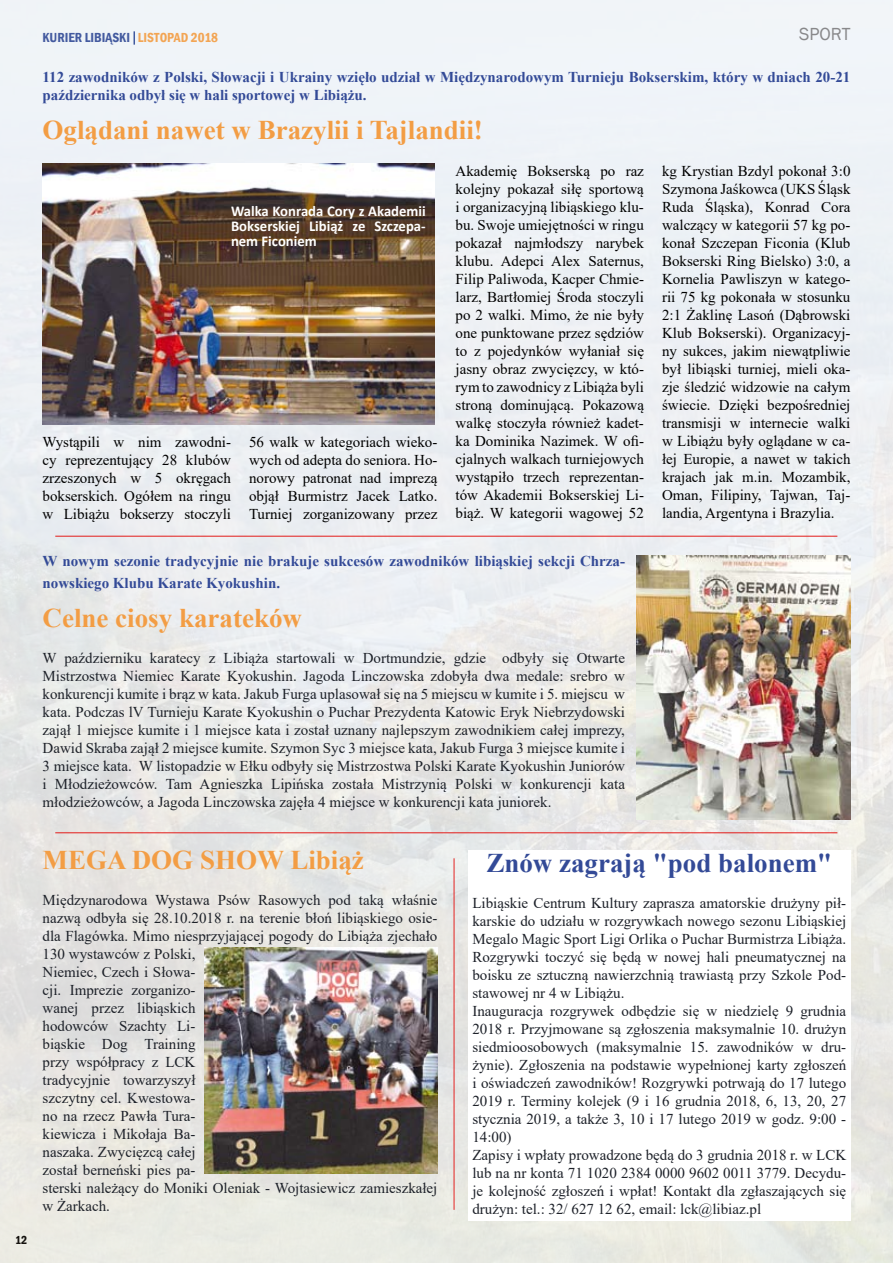
<style>
.page{position:relative;width:893px;height:1263px;background:#fff}
.page>*{position:absolute;margin:0;border:0;box-sizing:border-box;transform-origin:0 0}
.t1{font:700 27px "Times New Roman";color:#f39d44}
.t2{font:700 27px "Times New Roman";color:#334a97}
.t3{font:18px "Franklin Gothic";color:#88888a}
.t4{font:15px/18px "Times New Roman";color:#1d2129}
.t5{font:15px/18px "Times New Roman";color:#000;text-align:justify}
.t6{font:700 15px/18px "Times New Roman";color:#334a97}
.t7{font:700 15px/15px "Calibri";color:#fff;text-align:justify}
.t8{font:600 condensed 13.5px "Franklin Gothic";color:#304996}
.t9{font:600 condensed 12px "Franklin Gothic";color:#000}
.s1{color:#f39c43}
</style>
<div class="page">
<img style="left:0;top:0;width:893px;height:1263px">
<svg style="left:133px;top:31px;width:2px;height:14px"></svg>
<hr style="left:454px;top:858px;width:1px;height:352px;background:#e42322">
<hr style="left:55px;top:536px;width:782px;height:1px;background:#e31b19">
<img style="left:43px;top:164px;width:391px;height:260px">
<img style="left:637px;top:556px;width:213px;height:263px">
<hr style="left:55px;top:832px;width:782px;height:1px;background:#e31b19">
<img style="left:204px;top:947px;width:233px;height:226px">
<div style="left:468px;top:850px;width:382px;height:370px;background:#fff"></div>
<p class="t3" style="left:799px;top:23px;width:53px">SPORT</p>
<p class="t6" style="left:43px;top:68px;width:809px">112 zawodników z Polski, Słowacji i Ukrainy wzięło udział w Międzynarodowym Turnieju Bokserskim, który w dniach 20-21 października odbył się w hali sportowej w Libiążu.</p>
<h1 class="t1" style="left:43px;top:111px;width:442px">Oglądani nawet w Brazylii i Tajlandii!</h1>
<p class="t8" style="left:43px;top:29px;width:177px">KURIER LIBIĄSKI <span class="s1">LISTOPAD 2018</span></p>
<p class="t5" style="left:455px;top:162px;width:190px">Akademię Bokserską po raz kolejny pokazał siłę sportową i organizacyjną libiąskiego klu&shy;bu. Swoje umiejętności w ringu pokazał najmłodszy narybek klubu. Adepci Alex Saternus, Filip Paliwoda, Kacper Chmie&shy;larz, Bartłomiej Środa stoczyli po 2 walki. Mimo, że nie były one punktowane przez sędziów to z pojedynków wyłaniał się jasny obraz zwycięzcy, w któ&shy;rym to zawodnicy z Libiąża byli stroną dominującą. Pokazową walkę stoczyła również kadet&shy;ka Dominika Nazimek. W ofi&shy;cjalnych walkach turniejowych wystąpiło trzech reprezentan&shy;tów Akademii Bokserskiej Li&shy;biąż. W kategorii wagowej 52</p>
<p class="t5" style="left:662px;top:162px;width:190px">kg Krystian Bzdyl pokonał 3:0<br>Szymona Jaśkowca (UKS Śląsk Ruda Śląska), Konrad Cora walczący w kategorii 57 kg po&shy;konał Szczepan Ficonia (Klub Bokserski Ring Bielsko) 3:0, a Kornelia Pawliszyn w katego&shy;rii 75 kg pokonała w stosunku 2:1 Żaklinę Lasoń (Dąbrowski Klub Bokserski). Organizacyj&shy;ny sukces, jakim niewątpliwie był libiąski turniej, mieli oka&shy;zje śledzić widzowie na całym świecie. Dzięki bezpośredniej transmisji w internecie walki w Libiążu były oglądane w ca&shy;łej Europie, a nawet w takich krajach jak m.in. Mozambik, Oman, Filipiny, Tajwan, Taj&shy;landia, Argentyna i Brazylia.</p>
<p class="t6" style="left:43px;top:550px;width:584px;line-height:21.6px">W nowym sezonie tradycyjnie nie brakuje sukcesów zawodników libiąskiej sekcji Chrza&shy;nowskiego Klubu Karate Kyokushin.</p>
<h1 class="t1" style="left:43px;top:598px;width:261px">Celne ciosy karateków</h1>
<p class="t4" style="left:43px;top:648px;width:584px;text-align:justify">W październiku karatecy z Libiąża startowali w Dortmundzie, gdzie odbyły się Otwarte Mistrzostwa Niemiec Karate Kyokushin. Jagoda Linczowska zdobyła dwa medale: srebro w konkurencji kumite i brąz w kata. Jakub Furga uplasował się na 5 miejscu w kumite i 5. miejscu w kata. Podczas lV Turnieju Karate Kyokushin o Puchar Prezydenta Katowic Eryk Niebrzydowski zajął 1 miejsce kumite i 1 miejsce kata i został uznany najlepszym zawodnikiem całej imprezy, Dawid Skraba zajął 2 miejsce kumite. Szymon Syc 3 miejsce kata, Jakub Furga 3 miejsce kumite i 3 miejsce kata. W listopadzie w Ełku odbyły się Mistrzostwa Polski Karate Kyokushin Juniorów i Młodzieżowców. Tam Agnieszka Lipińska została Mistrzynią Polski w konkurencji kata młodzieżowców, a Jagoda Linczowska zajęła 4 miejsce w konkurencji kata juniorek.</p>
<p class="t7" style="left:231px;top:203px;width:196px">Walka Konrada Cory z Akademii Bokserskiej Libiąż ze Szczepa&shy;nem Ficoniem</p>
<p class="t5" style="left:43px;top:433px;width:190px">Wystąpili w nim zawodni&shy;cy reprezentujący 28 klubów zrzeszonych w 5 okręgach bokserskich. Ogółem na ringu w Libiążu bokserzy stoczyli</p>
<p class="t5" style="left:249px;top:433px;width:190px">56 walk w kategoriach wieko&shy;wych od adepta do seniora. Ho&shy;norowy patronat nad imprezą objął Burmistrz Jacek Latko.<br>Turniej zorganizowany przez</p>
<p class="t9" style="left:15px;top:1232px;width:14px">12</p>
<h1 class="t1" style="left:43px;top:840px;width:323px">MEGA DOG SHOW Libiąż</h1>
<p class="t4" style="left:43px;top:890px;width:396px">Międzynarodowa Wystawa Psów Rasowych pod taką właśnie nazwą odbyła się 28.10.2018 r. na terenie błoń libiąskiego osie&shy;dla Flagówka. Mimo niesprzyjającej pogody do Libiąża zjechało<br>130 wystawców z Polski,<br>Niemiec, Czech i Słowa-<br>cji. Imprezie zorganizo-<br>wanej przez libiąskich<br>hodowców Szachty Li-<br>biąskie Dog Training<br>przy współpracy z LCK<br>tradycyjnie towarzyszył<br>szczytny cel. Kwestowa-<br>no na rzecz Pawła Tura-<br>kiewicza i Mikołaja Ba-<br>naszaka. Zwycięzcą całej<br>został berneński pies pa-<br>sterski należący do Moniki Oleniak - Wojtasiewicz zamieszkałej w Żarkach.</p>
<h1 class="t2" style="left:486px;top:844px;width:347px">Znów zagrają "pod balonem"</h1>
<p class="t4" style="left:472px;top:894px;width:375px">Libiąskie Centrum Kultury zaprasza amatorskie drużyny pił&shy;karskie do udziału w rozgrywkach nowego sezonu Libiąskiej Megalo Magic Sport Ligi Orlika o Puchar Burmistrza Libiąża.<br>Rozgrywki toczyć się będą w nowej hali pneumatycznej na boisku ze sztuczną nawierzchnią trawiastą przy Szkole Pod&shy;stawowej nr 4 w Libiążu.<br>Inauguracja rozgrywek odbędzie się w niedzielę 9 grudnia 2018 r. Przyjmowane są zgłoszenia maksymalnie 10. drużyn siedmioosobowych (maksymalnie 15. zawodników w dru&shy;żynie). Zgłoszenia na podstawie wypełnionej karty zgłoszeń i oświadczeń zawodników! Rozgrywki potrwają do 17 lutego 2019 r. Terminy kolejek (9 i 16 grudnia 2018, 6, 13, 20, 27 stycznia 2019, a także 3, 10 i 17 lutego 2019 w godz. 9:00 - 14:00)<br>Zapisy i wpłaty prowadzone będą do 3 grudnia 2018 r. w LCK lub na nr konta 71 1020 2384 0000 9602 0011 3779. Decydu&shy;je kolejność zgłoszeń i wpłat! Kontakt dla zgłaszających się drużyn: tel.: 32/ 627 12 62, email: lck@libiaz.pl</p>
</div>
